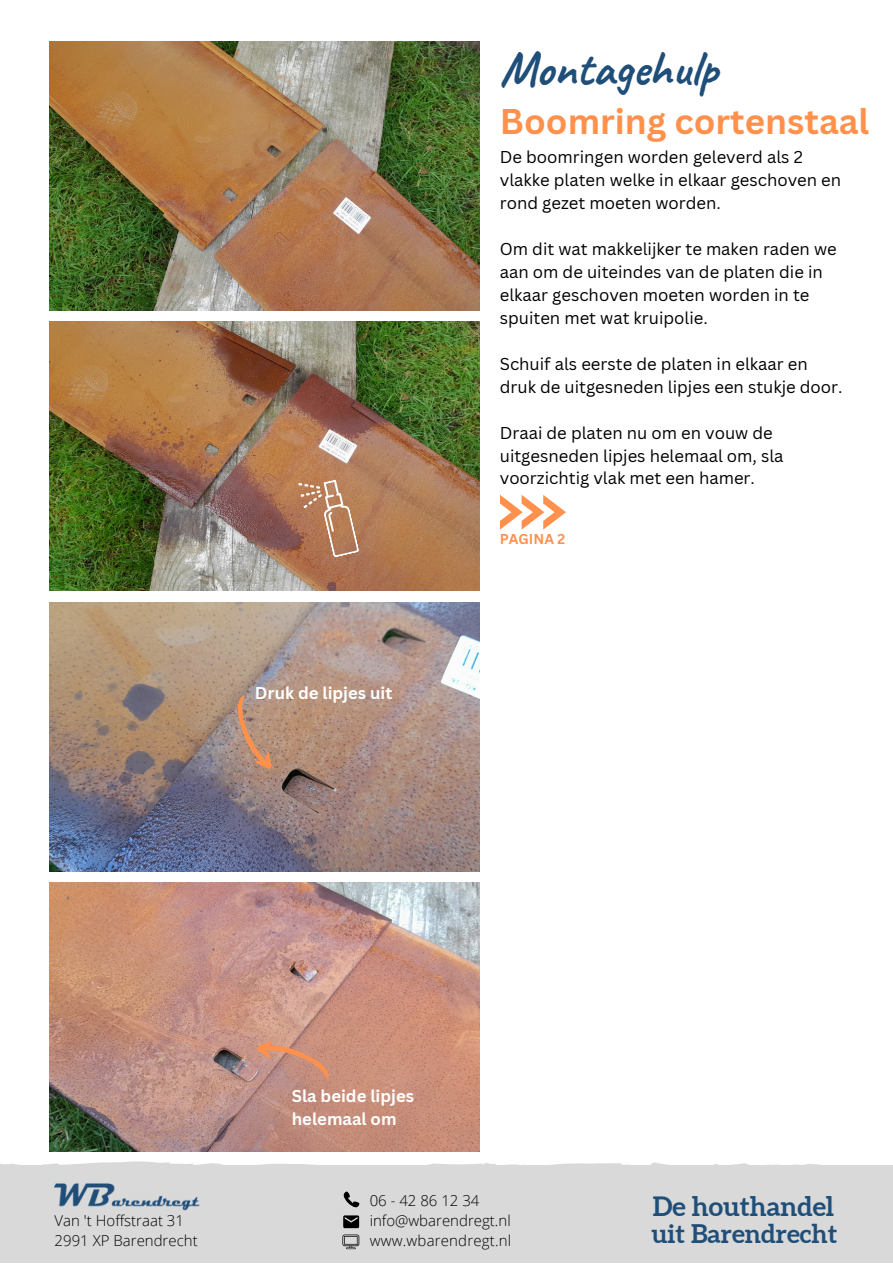
<style>
.page{position:relative;width:893px;height:1264px;background:#fff}
.page>*{position:absolute;margin:0;border:0;box-sizing:border-box;transform-origin:0 0}
.t1{font:700 49.2px "Caveat";color:#1f4e79}
.t2{font:700 34.8px "Canva Sans";color:#ff914d}
.t3{font:700 26.55px "Aleo";color:#1f4e79}
.t4{font:700 25.65px "Aleo";color:#1f4e79}
.t5{font:16.65px/23px "Canva Sans";color:#000}
.t6{font:700 16.65px "Canva Sans";color:#fff}
.t7{font:300 15px "Open Sans";color:#000}
.t8{font:700 13.95px "Canva Sans";color:#ff914d}
</style>
<div class="page">
<img style="left:50px;top:42px;width:429px;height:268px">
<img style="left:50px;top:322px;width:429px;height:268px">
<img style="left:50px;top:602px;width:429px;height:269px">
<img style="left:50px;top:882px;width:429px;height:269px">
<div style="left:0;top:1165px;width:892px;height:97px;background:#d9d9d9"></div>
<svg style="left:0;top:1161px;width:820px;height:4px"></svg>
<img style="left:55px;top:1183px;width:145px;height:27px">
<svg style="left:343px;top:1191px;width:16px;height:16px"></svg>
<svg style="left:343px;top:1215px;width:16px;height:13px"></svg>
<svg style="left:342px;top:1234px;width:17px;height:15px"></svg>
<svg style="left:232px;top:693px;width:42px;height:80px;background:#b68f7a"></svg>
<svg style="left:298px;top:478px;width:61px;height:80px;background:#bb8767"></svg>
<svg style="left:255px;top:1033px;width:78px;height:52px;background:#ca907d"></svg>
<svg style="left:500px;top:495px;width:66px;height:34px"></svg>
<p class="t6" style="left:255px;top:681px;width:139px">Druk de lipjes uit</p>
<p class="t1" style="left:500px;top:38px;width:219px">Montagehulp</p>
<p class="t2" style="left:500px;top:97px;width:371px">Boomring cortenstaal</p>
<p class="t5" style="left:500px;top:145px;width:343px">De boomringen worden geleverd als 2 vlakke platen welke in elkaar geschoven en rond gezet moeten worden.</p>
<p class="t5" style="left:500px;top:237px;width:338px">Om dit wat makkelijker te maken raden we aan om de uiteindes van de platen die in elkaar geschoven moeten worden in te spuiten met wat kruipolie.</p>
<p class="t5" style="left:500px;top:352px;width:344px">Schuif als eerste de platen in elkaar en druk de uitgesneden lipjes een stukje door.</p>
<p class="t5" style="left:500px;top:420px;width:285px">Draai de platen nu om en vouw de uitgesneden lipjes helemaal om, sla voorzichtig vlak met een hamer.</p>
<p class="t8" style="left:500px;top:528px;width:67px">PAGINA 2</p>
<p class="t7" style="left:55px;top:1209px;width:131px">Van 't Hoffstraat 31</p>
<p class="t7" style="left:55px;top:1230px;width:144px">2991 XP Barendrecht</p>
<p class="t6" style="left:292px;top:1084px;width:124px">Sla beide lipjes</p>
<p class="t6" style="left:292px;top:1107px;width:106px">helemaal om</p>
<p class="t7" style="left:369px;top:1189px;width:111px">06 - 42 86 12 34</p>
<p class="t7" style="left:369px;top:1209px;width:142px">info@wbarendregt.nl</p>
<p class="t7" style="left:369px;top:1230px;width:143px">www.wbarendregt.nl</p>
<p class="t4" style="left:651px;top:1218px;width:187px">uit Barendrecht</p>
<p class="t3" style="left:652px;top:1191px;width:183px">De houthandel</p>
</div>
